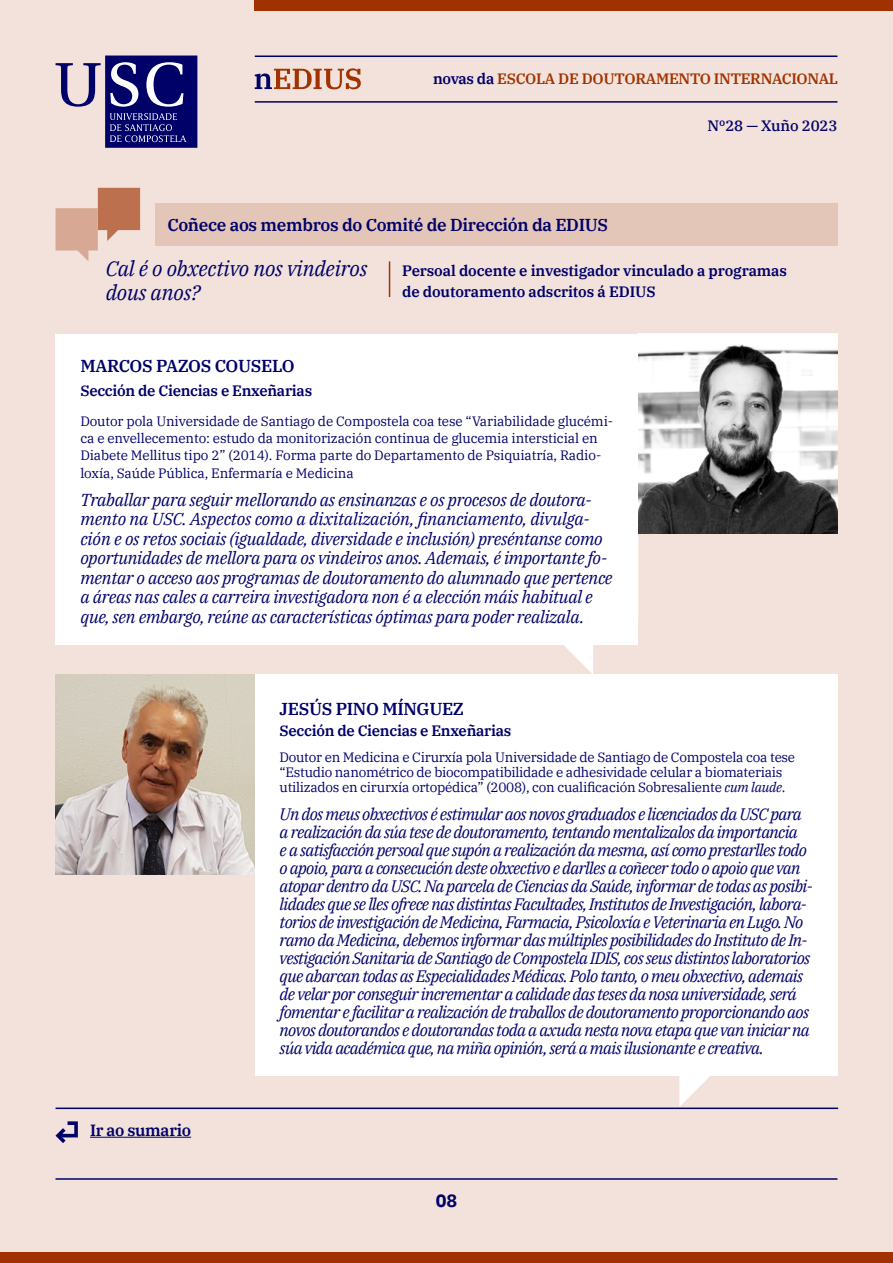
<style>
.page{position:relative;width:893px;height:1263px;background:#f2e2db}
.page>*{position:absolute;margin:0;border:0;box-sizing:border-box;transform-origin:0 0}
.t1{font:italic 21px/23.4px "IBM Plex Serif";letter-spacing:-.01em;color:#000069}
.t2{font:700 18px "IBM Plex Sans";color:#000069}
.t3{font:italic 17.25px/19.5px "IBM Plex Serif";letter-spacing:-.02em;color:#000069}
.t4{font:600 17.25px "IBM Plex Serif";letter-spacing:-.02em;color:#000069}
.t5{font:italic 16.5px/18px "IBM Plex Serif";letter-spacing:-.04em;color:#000069}
.t6{font:600 16.2px "IBM Plex Serif";letter-spacing:-.02em;color:#000069}
.t7{font:600 15px/21px "IBM Plex Serif";letter-spacing:-.01em;color:#000069}
.t8{font:600 15px "IBM Plex Serif";letter-spacing:-.02em;color:#a13300}
.t9{font:500 15px "IBM Plex Serif";letter-spacing:-.01em;color:#000069}
.t10{font:13.5px/17.2px "IBM Plex Serif";letter-spacing:-.01em;color:#000069}
.s1{color:#000069}
.s2{font-style:italic}
</style>
<div class="page">
<div style="left:155px;top:204px;width:682px;height:42px;background:#e4c6b8"></div>
<hr style="left:56px;top:1107px;width:782px;height:2px;background:#000069">
<svg style="left:56px;top:188px;width:84px;height:73px"></svg>
<svg style="left:56px;top:56px;width:141px;height:92px"></svg>
<hr style="left:255px;top:56px;width:582px;height:1px;background:#000069">
<hr style="left:255px;top:101px;width:582px;height:2px;background:#000069">
<div style="left:255px;top:0;width:638px;height:10px;background:#a03200"></div>
<div style="left:0;top:1252px;width:893px;height:11px;background:#a03200"></div>
<hr style="left:56px;top:1178px;width:781px;height:2px;background:#000069">
<hr style="left:90px;top:1137px;width:101px;height:1px;background:#000069">
<svg style="left:56px;top:1121px;width:22px;height:22px"></svg>
<svg style="left:255px;top:68px;width:106px;height:21px"></svg>
<div style="left:56px;top:334px;width:582px;height:310px;background:#fff"></div>
<svg style="left:435px;top:644px;width:203px;height:31px"></svg>
<img style="left:638px;top:334px;width:199px;height:199px">
<img style="left:56px;top:675px;width:199px;height:199px">
<svg style="left:679px;top:1076px;width:31px;height:31px"></svg>
<div style="left:255px;top:675px;width:582px;height:401px;background:#fff"></div>
<hr style="left:389px;top:261px;width:1px;height:36px;background:#a13300">
<p class="t8" style="left:433px;top:67px;width:407px"><span class="s1">novas da</span> ESCOLA DE DOUTORAMENTO INTERNACIONAL</p>
<p class="t4" style="left:167px;top:211px;width:442px">Coñece aos membros do Comité de Dirección da EDIUS</p>
<p class="t9" style="left:708px;top:114px;width:131px">Nº28 — Xuño 2023</p>
<p class="t1" style="left:106px;top:255px;width:263px">Cal é o obxectivo nos vindeiros dous anos?</p>
<p class="t7" style="left:402px;top:259px;width:386px">Persoal docente e investigador vinculado a programas de doutoramento adscritos á EDIUS</p>
<p class="t4" style="left:80px;top:352px;width:216px">MARCOS PAZOS COUSELO</p>
<p class="t7" style="left:80px;top:379px;width:233px">Sección de Ciencias e Enxeñarias</p>
<p class="t10" style="left:80px;top:411px;width:534px">Doutor pola Universidade de Santiago de Compostela coa tese “Variabilidade glucémi&shy;ca e envellecemento: estudo da monitorización continua de glucemia intersticial en Diabete Mellitus tipo 2” (2014). Forma parte do Departamento de Psiquiatría, Radio&shy;loxía, Saúde Pública, Enfermaría e Medicina</p>
<p class="t3" style="left:80px;top:488px;width:534px">Traballar para seguir mellorando as ensinanzas e os procesos de doutora&shy;mento na USC. Aspectos como a dixitalización, financiamento, divulga&shy;ción e os retos sociais (igualdade, diversidade e inclusión) preséntanse como oportunidades de mellora para os vindeiros anos. Ademais, é importante fo&shy;mentar o acceso aos programas de doutoramento do alumnado que pertence a áreas nas cales a carreira investigadora non é a elección máis habitual e que, sen embargo, reúne as características óptimas para poder realizala.</p>
<p class="t4" style="left:280px;top:695px;width:186px">JESÚS PINO MÍNGUEZ</p>
<p class="t7" style="left:280px;top:718px;width:233px">Sección de Ciencias e Enxeñarias</p>
<p class="t10" style="left:280px;top:749px;width:517px;line-height:15px">Doutor en Medicina e Cirurxía pola Universidade de Santiago de Compostela coa tese “Estudio nanométrico de biocompatibilidade e adhesividade celular a biomateriais utilizados en cirurxía ortopédica” (2008), con cualificación Sobresaliente <span class="s2">cum laude</span>.</p>
<p class="t6" style="left:90px;top:1118px;width:103px">Ir ao sumario</p>
<p class="t5" style="left:280px;top:803px;width:535px">Un dos meus obxectivos é estimular aos novos graduados e licenciados da USC para a realización da súa tese de doutoramento, tentando mentalizalos da importancia<br>e a satisfacción persoal que supón a realización da mesma, así como prestarlles todo o apoio, para a consecución deste obxectivo e darlles a coñecer todo o apoio que van atopar dentro da USC. Na parcela de Ciencias da Saúde, informar de todas as posibi&shy;lidades que se lles ofrece nas distintas Facultades, Institutos de Investigación, labora&shy;torios de investigación de Medicina, Farmacia, Psicoloxía e Veterinaria en Lugo. No ramo da Medicina, debemos informar das múltiples posibilidades do Instituto de In&shy;vestigación Sanitaria de Santiago de Compostela IDIS, cos seus distintos laboratorios que abarcan todas as Especialidades Médicas. Polo tanto, o meu obxectivo, ademais de velar por conseguir incrementar a calidade das teses da nosa universidade, será fomentar e facilitar a realización de traballos de doutoramento proporcionando aos novos doutorandos e doutorandas toda a axuda nesta nova etapa que van iniciar na súa vida académica que, na miña opinión, será a mais ilusionante e creativa.</p>
<p class="t2" style="left:436px;top:1186px;width:23px">08</p>
</div>
